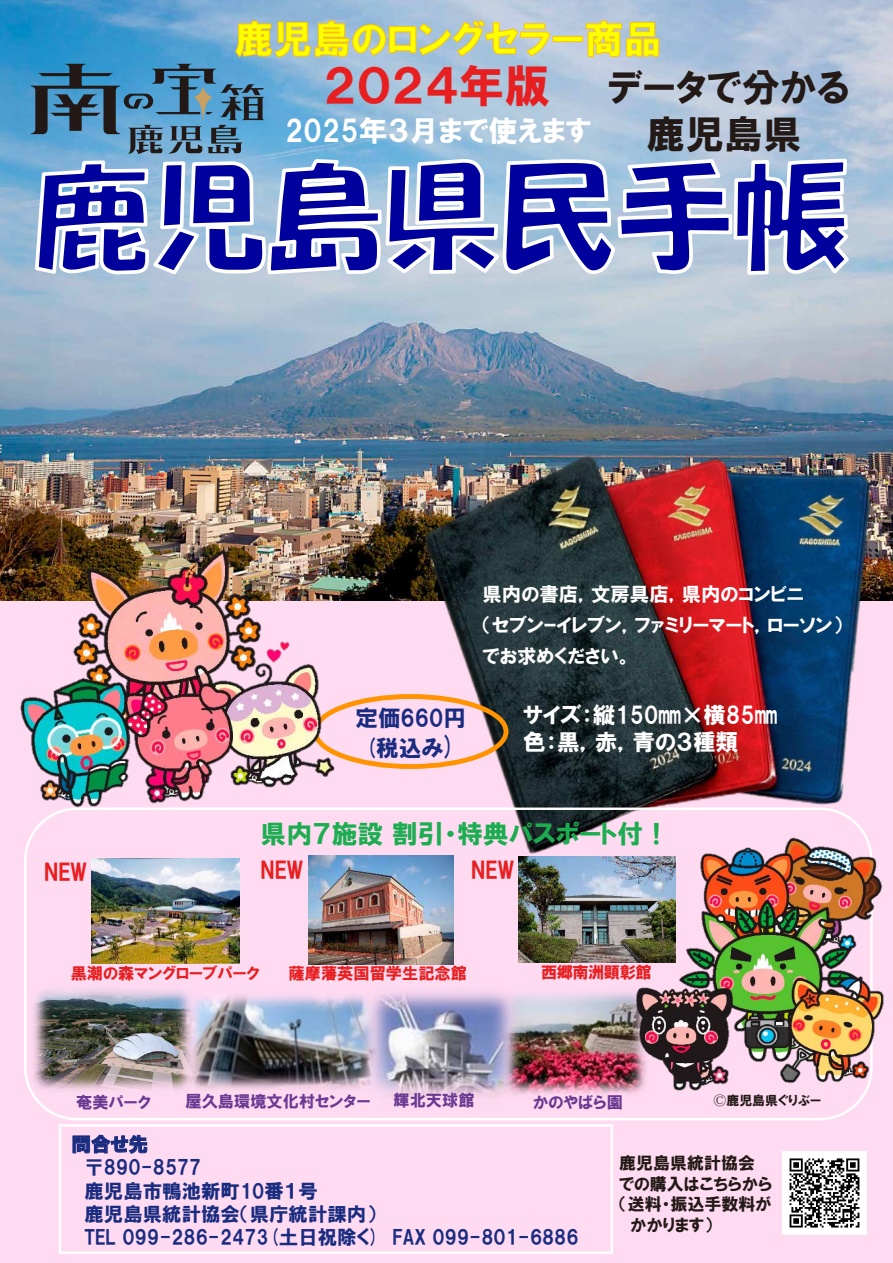
<style>
.page{position:relative;width:893px;height:1263px;background:#ffd5f0}
.page>*{position:absolute;margin:0;border:0;box-sizing:border-box;transform-origin:0 0}
.t1{font:45.3px "HGP Soei Kakugothic UB";color:#e71f20}
.t2{font:38.85px/46.7px "HGP Soei Kakugothic UB";color:#231916;text-align:center}
.t3{font:29.1px "HGP Soei Kakugothic UB";color:#fff}
.t4{font:25.95px "HGP Soei Kakugothic UB";color:#1cad51}
.t5{font:22.65px/27.2px "HGP Soei Kakugothic UB";color:#fff}
.t6{font:22.65px/30.5px "HGP Soei Kakugothic UB";color:#1a2c7f;text-align:center}
.t7{font:22.65px "HGP Soei Kakugothic UB";color:#e71f20}
.t8{font:19.5px/23.2px "HGP Soei Kakugothic UB";color:#1a2c7f}
.t9{font:19.5px/30.8px "HGP Soei Kakugothic UB";color:#fff}
.t10{font:16.95px "HGP Soei Kakugothic UB";color:#231916}
.t11{font:16.2px "HGP Soei Kakugothic UB";color:#6a3992}
.t12{font:16.2px "HGP Soei Kakugothic UB";color:#e71f20}
.t13{font:16.2px "HGP Soei Kakugothic UB";letter-spacing:-.03em;color:#e71f20}
.t14{font:12.9px "HGP Soei Kakugothic UB";color:#231916}
.s1{font-size:25.95px}
.s2{font-family:"MS Mincho"}
</style>
<div class="page">
<img style="left:0;top:0;width:893px;height:601px">
<img style="left:415px;top:393px;width:469px;height:484px">
<div style="left:59px;top:1124px;width:554px;height:130px;border:2px solid #fff"></div>
<img style="left:197px;top:995px;width:164px;height:95px">
<img style="left:523px;top:992px;width:68px;height:102px">
<img style="left:29px;top:989px;width:168px;height:106px">
<img style="left:361px;top:991px;width:162px;height:107px">
<div style="left:313px;top:694px;width:195px;height:75px;border:5px solid #ff9300;border-radius:50%"></div>
<img style="left:308px;top:855px;width:145px;height:109px">
<img style="left:518px;top:857px;width:73px;height:106px">
<img style="left:91px;top:858px;width:149px;height:106px">
<svg style="left:235px;top:20px;width:424px;height:37px;background:#d4d76d"></svg>
<img style="left:591px;top:823px;width:293px;height:284px">
<img style="left:10px;top:533px;width:332px;height:286px">
<img style="left:783px;top:1151px;width:83px;height:84px">
<svg style="left:33px;top:156px;width:819px;height:121px;background:#7780ca"></svg>
<svg style="left:31px;top:64px;width:233px;height:90px;background:#497ea0"></svg>
<p class="t1" style="left:323px;top:63px;width:228px">２０２４年版</p>
<p class="t3" style="left:285px;top:116px;width:308px">2025年３月まで使えます</p>
<p class="t2" style="left:608px;top:64px;width:244px">データで分かる鹿児島県</p>
<p class="t6" style="left:355px;top:702px;width:112px">定価660円(税込み<span class="s1">)</span></p>
<p class="t9" style="left:482px;top:579px;width:361px">県内の書店，文房具店，県内のコンビニ<br>（セブンｰイレブン，ファミリーマート，ローソン）でお求めください。</p>
<p class="t5" style="left:523px;top:701px;width:256px">サイズ：縦150㎜×横85㎜色：黒，赤，青の３種類</p>
<p class="t4" style="left:260px;top:820px;width:410px">県内７施設割引・特典パスポート付！</p>
<p class="t7" style="left:44px;top:860px;width:44px">NEW</p>
<p class="t7" style="left:260px;top:858px;width:44px">NEW</p>
<p class="t7" style="left:471px;top:858px;width:44px">NEW</p>
<p class="t12" style="left:71px;top:965px;width:191px">黒潮の森マングローブパーク</p>
<p class="t12" style="left:289px;top:965px;width:180px">薩摩藩英国留学生記念館</p>
<p class="t13" style="left:541px;top:964px;width:112px">西郷南洲顕彰館</p>
<p class="t11" style="left:76px;top:1094px;width:76px">奄美パーク</p>
<p class="t11" style="left:186px;top:1093px;width:186px">屋久島環境文化村センター</p>
<p class="t11" style="left:393px;top:1092px;width:83px">輝北天球館</p>
<p class="t11" style="left:533px;top:1094px;width:91px">かのやばら園</p>
<p class="t14" style="left:713px;top:1093px;width:109px"><span class="s2">Ⓒ</span>鹿児島県ぐりぶー</p>
<p class="t8" style="left:85px;top:1132px;width:496px;text-indent:-13px">問合せ先<br>〒890-8577<br>鹿児島市鴨池新町10番１号<br>鹿児島県統計協会（県庁統計課内）<br>TEL 099-286-2473(土日祝除く) FAX 099-801-6886</p>
<p class="t10" style="left:619px;top:1155px;width:137px">鹿児島県統計協会</p>
<p class="t10" style="left:619px;top:1175px;width:155px">での購入はこちらから</p>
<p class="t10" style="left:619px;top:1196px;width:154px">（送料・振込手数料が</p>
<p class="t10" style="left:631px;top:1216px;width:83px">かかります）</p>
</div>
